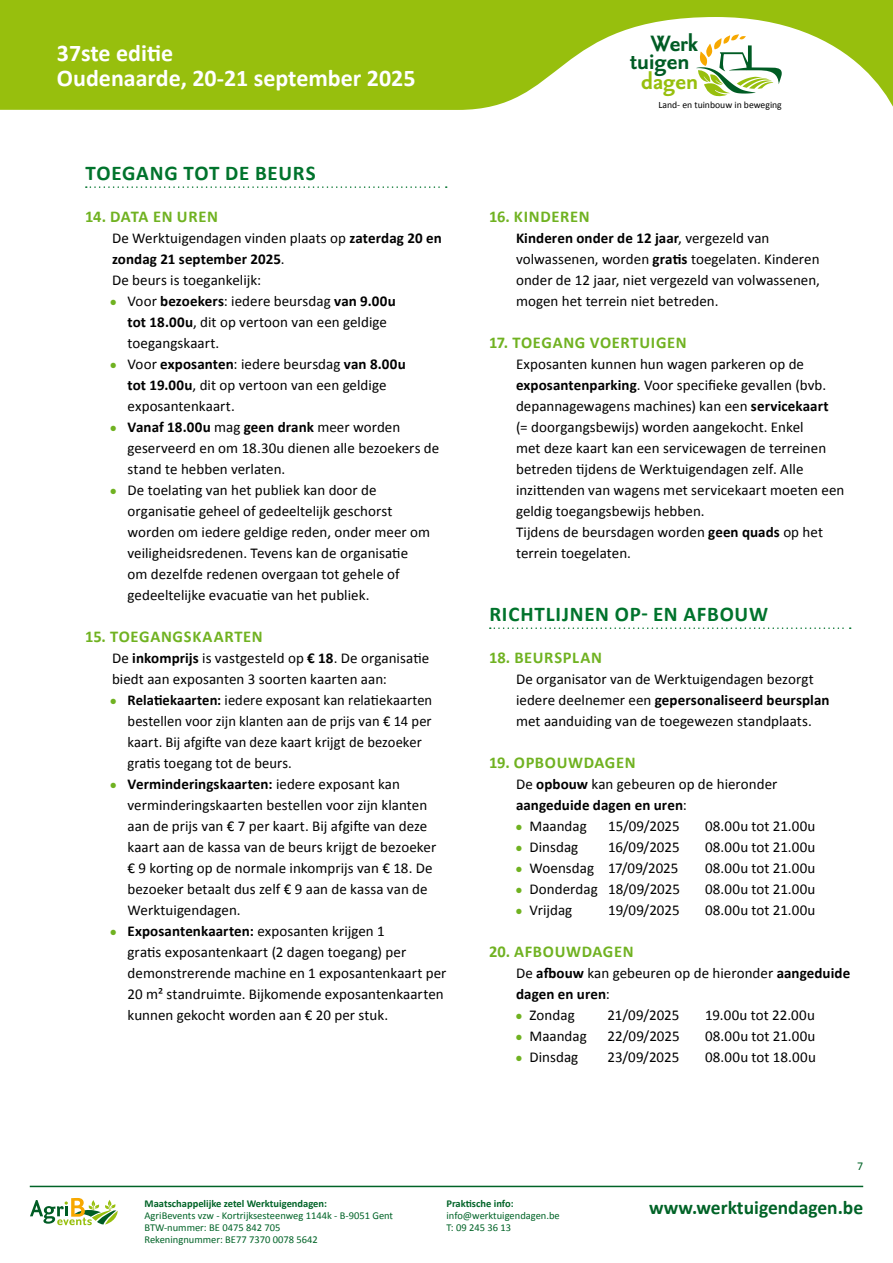
<style>
.page{position:relative;width:893px;height:1263px;background:#fff}
.page>*{position:absolute;margin:0;border:0;box-sizing:border-box;transform-origin:0 0}
.t1{font:700 26.85px "Seria Sans OT";color:#005c24}
.t2{font:700 26.85px "Seria Sans OT";color:#97bf0d}
.t3{font:700 24px/25.5px "Calibri";color:#fff}
.t4{font:700 21px "Calibri";letter-spacing:.035em;color:#00732c}
.t5{font:700 19.5px "Calibri";color:#006327}
.t6{font:700 16.5px "Calibri";letter-spacing:.04em;color:#70b221}
.t7{font:15px/21px "Calibri";color:#000}
.t8{font:12px "Calibri";color:#006327}
.t9{font:10.5px/12px "Calibri";color:#006327}
.t10{font:700 10.5px "Calibri";color:#006327}
.t11{font:9.75px "Calibri";color:#000}
.s1{font-weight:700}
.s2{color:#70b221}
</style>
<div class="page">
<svg style="left:0;top:0;width:893px;height:110px;fill:#97bf0d"></svg>
<svg style="left:696px;top:34px;width:86px;height:63px"></svg>
<hr style="left:30px;top:1186px;width:833px;height:1px;background:#006327">
<svg style="left:30px;top:1198px;width:88px;height:27px"></svg>
<svg style="left:86px;top:186px;width:361px;height:2px"></svg>
<svg style="left:490px;top:627px;width:361px;height:2px"></svg>
<h2 class="t3" style="left:57px;top:39px;width:360px">37ste editie<br>Oudenaarde, 20-21 september 2025</h2>
<h3 class="t4" style="left:85px;top:160px;width:232px">TOEGANG TOT DE BEURS</h3>
<p class="t6" style="left:85px;top:206px;width:134px">14. DATA EN UREN</p>
<p class="t7" style="left:112px;top:227px;width:331px">De Werktuigendagen vinden plaats op <span class="s1">zaterdag 20 en zondag 21 september 2025</span>.<br>De beurs is toegankelijk:</p>
<p class="t7" style="left:128px;top:290px;width:270px;text-indent:-17px"><span class="s2">●</span> Voor <span class="s1">bezoekers</span>: iedere beursdag <span class="s1">van 9.00u tot 18.00u</span>, dit op vertoon van een geldige toegangskaart.</p>
<p class="t7" style="left:128px;top:353px;width:280px;text-indent:-17px"><span class="s2">●</span> Voor <span class="s1">exposanten</span>: iedere beursdag <span class="s1">van 8.00u tot 19.00u</span>, dit op vertoon van een geldige exposantenkaart.</p>
<p class="t7" style="left:128px;top:416px;width:313px;text-indent:-17px"><span class="s2">●</span> <span class="s1">Vanaf 18.00u</span> mag <span class="s1">geen drank</span> meer worden geserveerd en om 18.30u dienen alle bezoekers de stand te hebben verlaten.</p>
<p class="t7" style="left:128px;top:479px;width:304px;text-indent:-17px"><span class="s2">●</span> De toelating van het publiek kan door de organisatie geheel of gedeeltelijk geschorst worden om iedere geldige reden, onder meer om veiligheidsredenen. Tevens kan de organisatie om dezelfde redenen overgaan tot gehele of gedeeltelijke evacuatie van het publiek.</p>
<p class="t6" style="left:85px;top:626px;width:179px">15. TOEGANGSKAARTEN</p>
<p class="t7" style="left:112px;top:647px;width:319px">De <span class="s1">inkomprijs</span> is vastgesteld op <span class="s1">€ 18</span>. De organisatie biedt aan exposanten 3 soorten kaarten aan:</p>
<p class="t7" style="left:128px;top:689px;width:306px;text-indent:-17px"><span class="s2">●</span> <span class="s1">Relatiekaarten:</span> iedere exposant kan relatiekaarten bestellen voor zijn klanten aan de prijs van € 14 per kaart. Bij afgifte van deze kaart krijgt de bezoeker gratis toegang tot de beurs.</p>
<p class="t7" style="left:128px;top:773px;width:310px;text-indent:-17px"><span class="s2">●</span> <span class="s1">Verminderingskaarten:</span> iedere exposant kan verminderingskaarten bestellen voor zijn klanten aan de prijs van € 7 per kaart. Bij afgifte van deze kaart aan de kassa van de beurs krijgt de bezoeker € 9 korting op de normale inkomprijs van € 18. De bezoeker betaalt dus zelf € 9 aan de kassa van de Werktuigendagen.</p>
<p class="t7" style="left:128px;top:920px;width:320px;text-indent:-17px"><span class="s2">●</span> <span class="s1">Exposantenkaarten:</span> exposanten krijgen 1<br>gratis exposantenkaart (2 dagen toegang) per demonstrerende machine en 1 exposantenkaart per 20 m² standruimte. Bijkomende exposantenkaarten kunnen gekocht worden aan € 20 per stuk.</p>
<h1 class="t1" style="left:651px;top:30px;width:49px">Werk</h1>
<h1 class="t1" style="left:630px;top:48px;width:61px">tuigen</h1>
<h1 class="t2" style="left:641px;top:68px;width:58px">dagen</h1>
<p class="t11" style="left:658px;top:99px;width:125px">Land- en tuinbouw in beweging</p>
<p class="t6" style="left:489px;top:206px;width:102px">16. KINDEREN</p>
<p class="t7" style="left:516px;top:227px;width:306px"><span class="s1">Kinderen onder de 12 jaar</span>, vergezeld van volwassenen, worden <span class="s1">gratis</span> toegelaten. Kinderen onder de 12 jaar, niet vergezeld van volwassenen, mogen het terrein niet betreden.</p>
<p class="t6" style="left:489px;top:332px;width:199px">17. TOEGANG VOERTUIGEN</p>
<p class="t7" style="left:516px;top:353px;width:330px">Exposanten kunnen hun wagen parkeren op de <span class="s1">exposantenparking</span>. Voor specifieke gevallen (bvb. depannagewagens machines) kan een <span class="s1">servicekaart<br></span>(= doorgangsbewijs) worden aangekocht. Enkel<br>met deze kaart kan een servicewagen de terreinen betreden tijdens de Werktuigendagen zelf. Alle inzittenden van wagens met servicekaart moeten een geldig toegangsbewijs hebben.<br>Tijdens de beursdagen worden <span class="s1">geen quads</span> op het terrein toegelaten.</p>
<h3 class="t4" style="left:489px;top:601px;width:280px">RICHTLIJNEN OP- EN AFBOUW</h3>
<p class="t6" style="left:489px;top:647px;width:114px">18. BEURSPLAN</p>
<p class="t7" style="left:516px;top:668px;width:315px">De organisator van de Werktuigendagen bezorgt iedere deelnemer een <span class="s1">gepersonaliseerd beursplan </span>met aanduiding van de toegewezen standplaats.</p>
<p class="t6" style="left:489px;top:752px;width:148px">19. OPBOUWDAGEN</p>
<p class="t7" style="left:516px;top:773px;width:263px">De <span class="s1">opbouw</span> kan gebeuren op de hieronder <span class="s1">aangeduide dagen en uren</span>:</p>
<p class="t7" style="left:516px;top:815px;width:72px"><span class="s2">●</span> Maandag</p>
<p class="t7" style="left:608px;top:815px;width:73px">15/09/2025</p>
<p class="t7" style="left:705px;top:815px;width:112px">08.00u tot 21.00u</p>
<p class="t7" style="left:516px;top:836px;width:64px"><span class="s2">●</span> Dinsdag</p>
<p class="t7" style="left:608px;top:836px;width:73px">16/09/2025</p>
<p class="t7" style="left:705px;top:836px;width:112px">08.00u tot 21.00u</p>
<p class="t7" style="left:516px;top:857px;width:164px"><span class="s2">●</span> Woensdag 17/09/2025</p>
<p class="t7" style="left:705px;top:857px;width:112px">08.00u tot 21.00u</p>
<p class="t7" style="left:516px;top:878px;width:165px"><span class="s2">●</span> Donderdag 18/09/2025</p>
<p class="t7" style="left:705px;top:878px;width:112px">08.00u tot 21.00u</p>
<p class="t7" style="left:516px;top:899px;width:58px"><span class="s2">●</span> Vrijdag</p>
<p class="t7" style="left:608px;top:899px;width:73px">19/09/2025</p>
<p class="t7" style="left:705px;top:899px;width:112px">08.00u tot 21.00u</p>
<p class="t6" style="left:489px;top:941px;width:146px">20. AFBOUWDAGEN</p>
<p class="t7" style="left:516px;top:962px;width:336px">De <span class="s1">afbouw</span> kan gebeuren op de hieronder <span class="s1">aangeduide dagen en uren</span>:</p>
<p class="t7" style="left:516px;top:1004px;width:60px"><span class="s2">●</span> Zondag</p>
<p class="t7" style="left:607px;top:1004px;width:73px">21/09/2025</p>
<p class="t7" style="left:705px;top:1004px;width:111px">19.00u tot 22.00u</p>
<p class="t7" style="left:516px;top:1025px;width:72px"><span class="s2">●</span> Maandag</p>
<p class="t7" style="left:607px;top:1025px;width:74px">22/09/2025</p>
<p class="t7" style="left:705px;top:1025px;width:112px">08.00u tot 21.00u</p>
<p class="t7" style="left:516px;top:1046px;width:64px"><span class="s2">●</span> Dinsdag</p>
<p class="t7" style="left:607px;top:1046px;width:73px">23/09/2025</p>
<p class="t7" style="left:705px;top:1046px;width:112px">08.00u tot 18.00u</p>
<p class="t8" style="left:857px;top:1158px;width:8px">7</p>
<p class="t10" style="left:145px;top:1197px;width:184px">Maatschappelijke zetel Werktuigendagen:</p>
<p class="t9" style="left:145px;top:1209px;width:250px">AgriBevents vzw - Kortrijksesteenweg 1144k - B-9051 Gent<br>BTW-nummer: BE 0475 842 705<br>Rekeningnummer: BE77 7370 0078 5642</p>
<p class="t10" style="left:446px;top:1197px;width:69px">Praktische info:</p>
<p class="t9" style="left:446px;top:1209px;width:115px">info@werktuigendagen.be<br>T: 09 245 36 13</p>
<h3 class="t5" style="left:649px;top:1195px;width:215px">www.werktuigendagen.be</h3>
</div>
